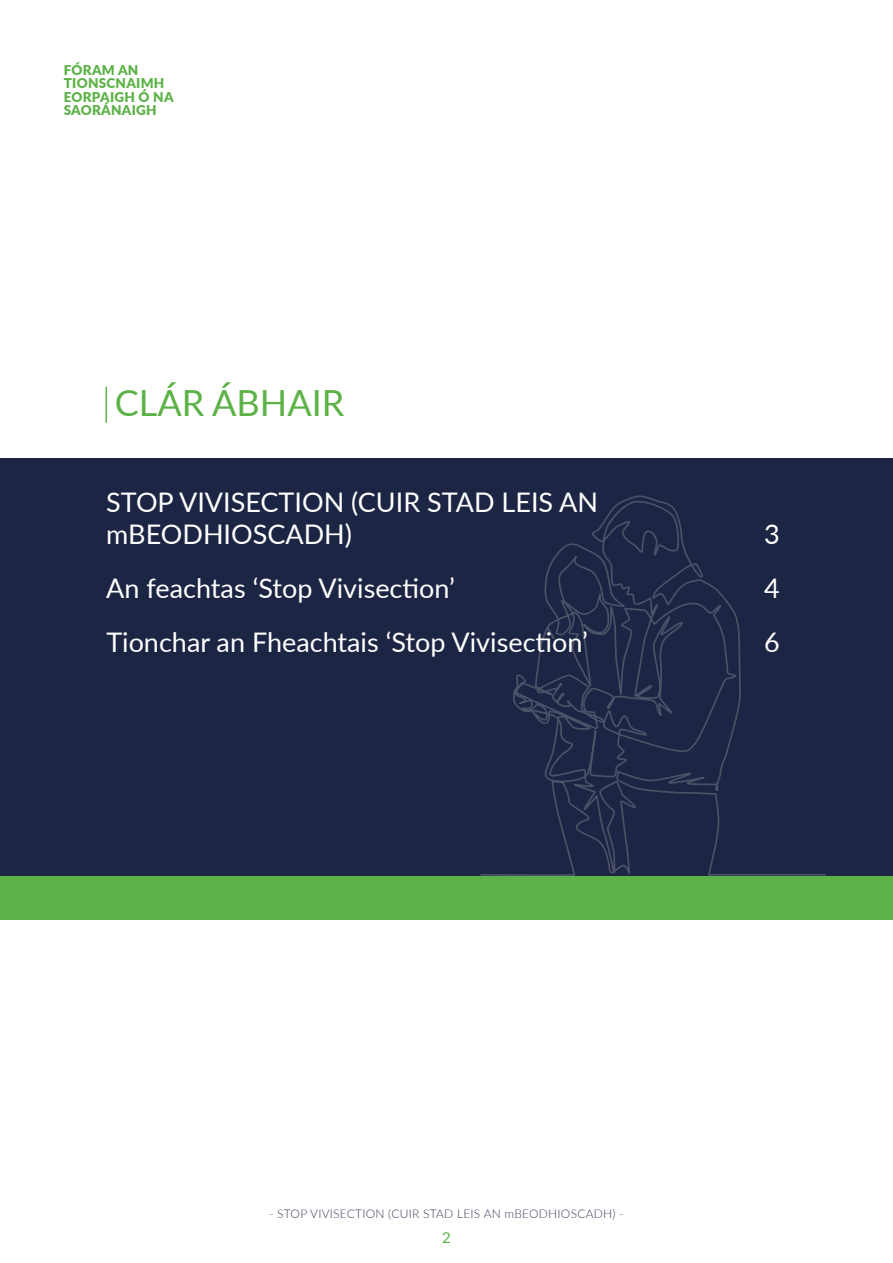
<style>
.page{position:relative;width:893px;height:1263px;background:#fff}
.page>*{position:absolute;margin:0;border:0;box-sizing:border-box;transform-origin:0 0}
.t1{font:36px "Lato";color:#5cb246}
.t2{font:27px/32.4px "Lato";color:#fff}
.t3{font:15px "Lato";color:#5cb246}
.t4{font:900 13.5px/13.5px "Lato";letter-spacing:.02em;color:#5cb246}
.t5{font:300 12px "Lato";letter-spacing:.02em;color:#3c3e5c}
</style>
<div class="page">
<div style="left:0;top:459px;width:893px;height:417px;background:#1c2543"></div>
<svg style="left:480px;top:495px;width:346px;height:381px"></svg>
<div style="left:0;top:876px;width:893px;height:43px;background:#5cb246"></div>
<hr style="left:106px;top:387px;width:1px;height:36px;background:#5cb246">
<p class="t4" style="left:64px;top:62px;width:111px">FÓRAM AN<br>TIONSCNAIMH<br>EORPAIGH Ó NA<br>SAORÁNAIGH</p>
<h1 class="t1" style="left:115px;top:377px;width:231px">CLÁR ÁBHAIR</h1>
<p class="t2" style="left:106px;top:485px;width:493px">STOP VIVISECTION (CUIR STAD LEIS AN mBEODHIOSCADH)</p>
<p class="t2" style="left:764px;top:517px;width:17px">3</p>
<p class="t2" style="left:106px;top:571px;width:350px">An feachtas ‘Stop Vivisection’</p>
<p class="t2" style="left:764px;top:571px;width:17px">4</p>
<p class="t2" style="left:106px;top:624px;width:483px">Tionchar an Fheachtais ‘Stop Vivisection’</p>
<p class="t2" style="left:764px;top:624px;width:17px">6</p>
<p class="t5" style="left:269px;top:1206px;width:356px">- STOP VIVISECTION (CUIR STAD LEIS AN mBEODHIOSCADH) -</p>
<p class="t3" style="left:442px;top:1227px;width:10px">2</p>
</div>
